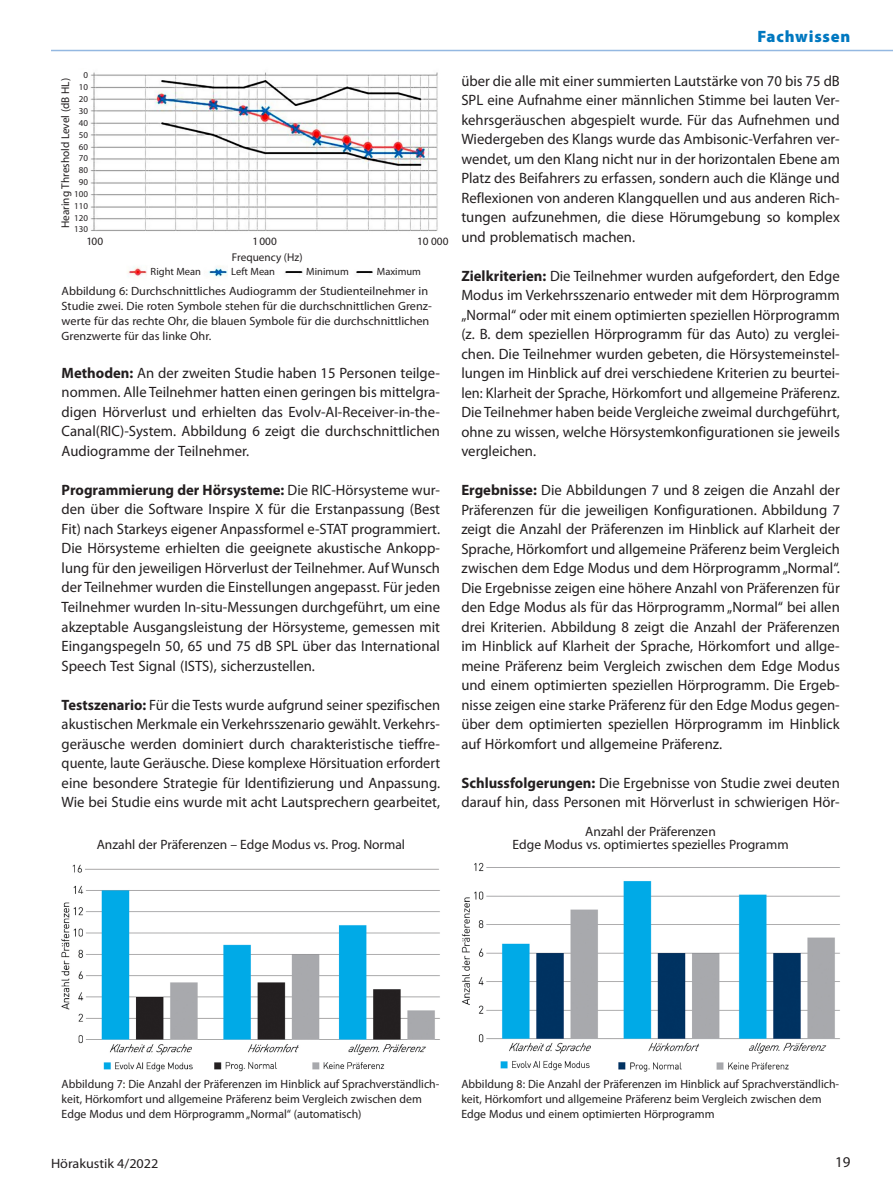
<style>
.page{position:relative;width:893px;height:1191px;background:#fff}
.page>*{position:absolute;margin:0;border:0;box-sizing:border-box;transform-origin:0 0}
.Rubrik_11pt{font:900 16.5px "Myriad Pro";letter-spacing:.05em;color:#0078c0}
.C__Text_2spaltig_Blo{font:15px/19.5px "Myriad Pro";color:#231f20;text-align:justify}
.K__Tabellen_7_5_8_8{font:13.5px "Myriad Pro";color:#231f20}
.K__Tabellen_7_5_8_8-2{font:13.5px "Myriad Pro";color:#231f20;scale:1.05 1}
.E__Bildlegende{font:12px/15px "Myriad Pro";color:#231f20}
.K__Tabellen_7_5_8_8-3{font:11.25px "Myriad Pro";color:#231f20}
.K__Tabellen_7_5_8_8-4{font:10.5px "Myriad Pro";color:#231f20}
.K__Tabellen_7_5_8_8-5{font:9px "Myriad Pro";color:#231f20}
.s1{font-weight:700}
</style>
<div class="page">
<hr style="left:51px;top:50px;width:842px;height:1px;background:#94b8e1">
<img style="left:61px;top:864px;width:379px;height:208px">
<img style="left:461px;top:862px;width:379px;height:209px">
<img style="left:90px;top:72px;width:348px;height:205px">
<p class="K__Tabellen_7_5_8_8-5" style="left:83px;top:70px;width:6px">0</p>
<p class="K__Tabellen_7_5_8_8-5" style="left:79px;top:82px;width:11px">10</p>
<p class="K__Tabellen_7_5_8_8-5" style="left:79px;top:93px;width:11px">20</p>
<p class="K__Tabellen_7_5_8_8-5" style="left:79px;top:105px;width:11px">30</p>
<p class="K__Tabellen_7_5_8_8-5" style="left:79px;top:117px;width:11px">40</p>
<p class="K__Tabellen_7_5_8_8-5" style="left:79px;top:129px;width:11px">50</p>
<p class="K__Tabellen_7_5_8_8-5" style="left:79px;top:141px;width:11px">60</p>
<p class="K__Tabellen_7_5_8_8-5" style="left:79px;top:153px;width:11px">70</p>
<p class="K__Tabellen_7_5_8_8-5" style="left:79px;top:165px;width:11px">80</p>
<p class="K__Tabellen_7_5_8_8-5" style="left:79px;top:176px;width:11px">90</p>
<p class="K__Tabellen_7_5_8_8-5" style="left:74px;top:188px;width:15px">100</p>
<p class="K__Tabellen_7_5_8_8-5" style="left:74px;top:200px;width:15px">110</p>
<p class="K__Tabellen_7_5_8_8-5" style="left:74px;top:212px;width:15px">120</p>
<p class="K__Tabellen_7_5_8_8-5" style="left:74px;top:224px;width:15px">130</p>
<p class="K__Tabellen_7_5_8_8-3" style="left:59px;top:228px;width:151px;rotate:-90deg">Hearing Threshold Level (dB HL)</p>
<p class="K__Tabellen_7_5_8_8-3" style="left:86px;top:234px;width:18px">100</p>
<p class="K__Tabellen_7_5_8_8-3" style="left:253px;top:234px;width:26px">1000</p>
<p class="K__Tabellen_7_5_8_8-3" style="left:232px;top:250px;width:72px">Frequency (Hz)</p>
<p class="K__Tabellen_7_5_8_8-3" style="left:417px;top:234px;width:33px">10 000</p>
<p class="K__Tabellen_7_5_8_8-4" style="left:151px;top:265px;width:52px">Right Mean</p>
<p class="K__Tabellen_7_5_8_8-4" style="left:231px;top:265px;width:45px">Left Mean</p>
<p class="K__Tabellen_7_5_8_8-4" style="left:306px;top:265px;width:44px">Minimum</p>
<p class="K__Tabellen_7_5_8_8-4" style="left:377px;top:265px;width:46px">Maximum</p>
<p class="E__Bildlegende" style="left:62px;top:283px;width:372px">Abbildung 6: Durchschnittliches Audiogramm der Studienteilnehmer in Studie zwei. Die roten Symbole stehen für die durchschnittlichen Grenz&shy;werte für das rechte Ohr, die blauen Symbole für die durchschnittlichen Grenzwerte für das linke Ohr.</p>
<p class="C__Text_2spaltig_Blo" style="left:62px;top:363px;width:380px"><span class="s1">Methoden:</span> An der zweiten Studie haben 15 Personen teilge&shy;nommen. Alle Teilnehmer hatten einen geringen bis mittelgra&shy;digen Hörverlust und erhielten das Evolv-AI-Receiver-in-the-Canal(RIC)-System. Abbildung 6 zeigt die durchschnittlichen Audiogramme der Teilnehmer.</p>
<p class="C__Text_2spaltig_Blo" style="left:62px;top:480px;width:380px"><span class="s1">Programmierung der Hörsysteme:</span> Die RIC-Hörsysteme wur&shy;den über die Software Inspire X für die Erstanpassung (Best Fit) nach Starkeys eigener Anpassformel e-STAT programmiert.<br>Die Hörsysteme erhielten die geeignete akustische Ankopp&shy;lung für den jeweiligen Hörverlust der Teilnehmer. Auf Wunsch der Teilnehmer wurden die Einstellungen angepasst. Für jeden Teilnehmer wurden In-situ-Messungen durchgeführt, um eine akzeptable Ausgangsleistung der Hörsysteme, gemessen mit Eingangspegeln 50, 65 und 75 dB SPL über das International Speech Test Signal (ISTS), sicherzustellen.</p>
<p class="C__Text_2spaltig_Blo" style="left:62px;top:694px;width:380px"><span class="s1">Testszenario:</span> Für die Tests wurde aufgrund seiner spezifischen akustischen Merkmale ein Verkehrsszenario gewählt. Verkehrs&shy;geräusche werden dominiert durch charakteristische tieffre&shy;quente, laute Geräusche. Diese komplexe Hörsituation erfordert eine besondere Strategie für Identifizierung und Anpassung.<br>Wie bei Studie eins wurde mit acht Lautsprechern gearbeitet,</p>
<p class="K__Tabellen_7_5_8_8" style="left:97px;top:836px;width:310px">Anzahl der Präferenzen – Edge Modus vs. Prog. Normal</p>
<p class="Rubrik_11pt" style="left:757px;top:26px;width:95px">Fachwissen</p>
<p class="C__Text_2spaltig_Blo" style="left:461px;top:71px;width:380px">über die alle mit einer summierten Lautstärke von 70 bis 75 dB SPL eine Aufnahme einer männlichen Stimme bei lauten Ver&shy;kehrsgeräuschen abgespielt wurde. Für das Aufnehmen und Wiedergeben des Klangs wurde das Ambisonic-Verfahren ver&shy;wendet, um den Klang nicht nur in der horizontalen Ebene am Platz des Beifahrers zu erfassen, sondern auch die Klänge und Reflexionen von anderen Klangquellen und aus anderen Rich&shy;tungen aufzunehmen, die diese Hörumgebung so komplex und problematisch machen.</p>
<p class="C__Text_2spaltig_Blo" style="left:461px;top:266px;width:380px"><span class="s1">Zielkriterien:</span> Die Teilnehmer wurden aufgefordert, den Edge Modus im Verkehrsszenario entweder mit dem Hörprogramm „Normal“ oder mit einem optimierten speziellen Hörprogramm (z. B. dem speziellen Hörprogramm für das Auto) zu verglei&shy;chen. Die Teilnehmer wurden gebeten, die Hörsystemeinstel&shy;lungen im Hinblick auf drei verschiedene Kriterien zu beurtei&shy;len: Klarheit der Sprache, Hörkomfort und allgemeine Präferenz.<br>Die Teilnehmer haben beide Vergleiche zweimal durchgeführt, ohne zu wissen, welche Hörsystemkonfigurationen sie jeweils vergleichen.</p>
<p class="C__Text_2spaltig_Blo" style="left:461px;top:480px;width:380px"><span class="s1">Ergebnisse:</span> Die Abbildungen 7 und 8 zeigen die Anzahl der Präferenzen für die jeweiligen Konfigurationen. Abbildung 7 zeigt die Anzahl der Präferenzen im Hinblick auf Klarheit der Sprache, Hörkomfort und allgemeine Präferenz beim Vergleich zwischen dem Edge Modus und dem Hörprogramm „Normal“.<br>Die Ergebnisse zeigen eine höhere Anzahl von Präferenzen für den Edge Modus als für das Hörprogramm „Normal“ bei allen drei Kriterien. Abbildung 8 zeigt die Anzahl der Präferenzen im Hinblick auf Klarheit der Sprache, Hörkomfort und allge&shy;meine Präferenz beim Vergleich zwischen dem Edge Modus und einem optimierten speziellen Hörprogramm. Die Ergeb&shy;nisse zeigen eine starke Präferenz für den Edge Modus gegen&shy;über dem optimierten speziellen Hörprogramm im Hinblick auf Hörkomfort und allgemeine Präferenz.</p>
<p class="C__Text_2spaltig_Blo" style="left:461px;top:773px;width:380px"><span class="s1">Schlussfolgerungen:</span> Die Ergebnisse von Studie zwei deuten darauf hin, dass Personen mit Hörverlust in schwierigen Hör-</p>
<p class="K__Tabellen_7_5_8_8" style="left:585px;top:823px;width:132px">Anzahl der Präferenzen</p>
<p class="K__Tabellen_7_5_8_8" style="left:513px;top:836px;width:277px">Edge Modus vs. optimiertes spezielles Programm</p>
<p class="E__Bildlegende" style="left:62px;top:1076px;width:379px">Abbildung 7: Die Anzahl der Präferenzen im Hinblick auf Sprachverständlich&shy;keit, Hörkomfort und allgemeine Präferenz beim Vergleich zwischen dem<br>Edge Modus und dem Hörprogramm „Normal“ (automatisch)</p>
<p class="E__Bildlegende" style="left:461px;top:1076px;width:379px">Abbildung 8: Die Anzahl der Präferenzen im Hinblick auf Sprachverständlich&shy;keit, Hörkomfort und allgemeine Präferenz beim Vergleich zwischen dem<br>Edge Modus und einem optimierten Hörprogramm</p>
<p class="K__Tabellen_7_5_8_8-2" style="left:51px;top:1154px;width:104px">Hörakustik 4/2022</p>
<p class="C__Text_2spaltig_Blo" style="left:835px;top:1152px;width:17px">19</p>
</div>
